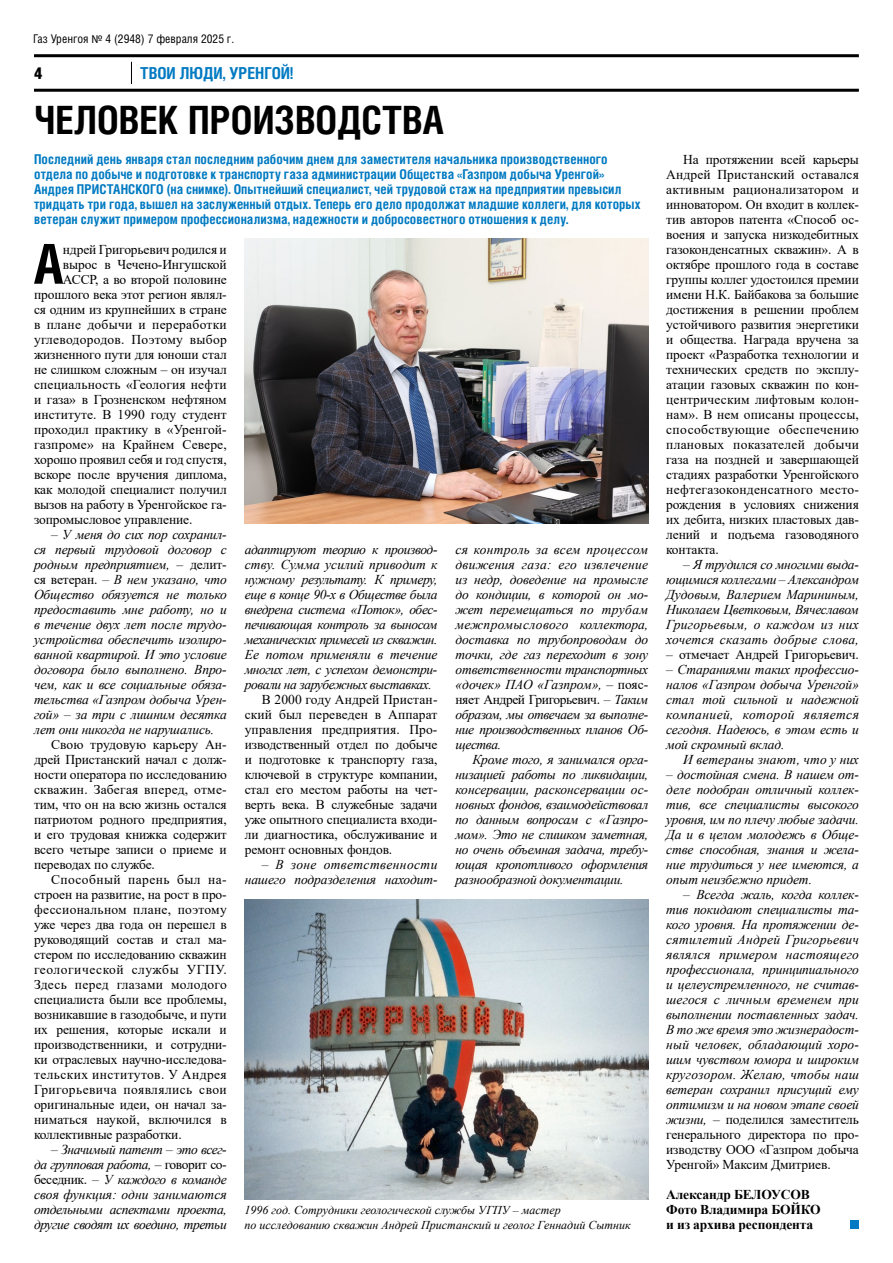
<style>
.page{position:relative;width:893px;height:1263px;background:#fff}
.page>*{position:absolute;margin:0;border:0;box-sizing:border-box;transform-origin:0 0}
.t1{font:700 55.05px "Helios Cond";color:#000}
.t2{font:700 39px "Helios Cond";color:#000}
.t3{font:700 16.5px "Helios Cond";color:#007ac2}
.t4{font:900 16.5px "Helios Cond";color:#000}
.t5{font:italic 13.5px/15px "Times New Roman";letter-spacing:-.01em;color:#000;text-align:justify}
.t6{font:13.5px/15px "Times New Roman";letter-spacing:-.01em;color:#000;text-align:justify}
.t7{font:700 13.5px/15px "Helios Cond";letter-spacing:.005em;color:#007ac2}
.t8{font:13.5px "Times New Roman";letter-spacing:.01em;color:#000}
.t9{font:700 13.5px/15px "Times New Roman";letter-spacing:-.01em;color:#000}
.t10{font:13.5px "Times New Roman";letter-spacing:.02em;color:#000}
.t11{font:italic 13.5px "Times New Roman";letter-spacing:.01em;color:#000}
.t12{font:italic 12px/15px "Times New Roman";color:#000}
.t13{font:12px "Helios Cond";color:#000}
.s1{font-family:"Myriad Pro"}
.s2{font-style:normal}
</style>
<div class="page">
<hr style="left:34px;top:89px;width:825px;height:3px;background:#000">
<hr style="left:34px;top:54px;width:825px;height:3px;background:#000">
<svg style="left:131px;top:62px;width:1px;height:22px"></svg>
<div style="left:850px;top:1220px;width:9px;height:9px;background:#007ac2"></div>
<img style="left:244px;top:239px;width:404px;height:285px">
<img style="left:244px;top:899px;width:404px;height:300px">
<p class="t13" style="left:33px;top:31px;width:203px">Газ Уренгоя <span class="s1">№</span> 4 (2948) 7 февраля 2025 г.</p>
<p class="t4" style="left:34px;top:64px;width:10px">4</p>
<p class="t3" style="left:140px;top:63px;width:155px">Твои люди, Уренгой!</p>
<h2 class="t2" style="left:34px;top:96px;width:43px">ЧЕЛОВЕК</h2>
<h2 class="t2" style="left:188px;top:96px;width:109px">ПРОИЗВОДСТВ</h2>
<h2 class="t2" style="left:423px;top:96px;width:23px">А</h2>
<p class="t7" style="left:34px;top:151px;width:575px">Последний день января стал последним рабочим днем для заместителя начальника производственного отдела по добыче и подготовке к транспорту газа администрации Общества «Газпром добыча Уренгой»<br>Андрея ПРИСТАНСКО</p>
<p class="t7" style="left:34px;top:181px;width:608px;text-indent:116px">ГО (на снимке). Опытнейший специалист, чей трудовой стаж на предприятии превысил тридцать три года, вышел на заслуженный отдых. Теперь его дело продолжат младшие коллеги, для которых ветеран служит примером профессионализма, надежности и добросовестного отношения к делу.</p>
<h1 class="t1" style="left:34px;top:231px;width:31px">А</h1>
<p class="t6" style="left:63px;top:241px;width:165px">ндрей Григорьевич родился и</p>
<p class="t6" style="left:63px;top:256px;width:165px">вырос в Чечено-Ингушской</p>
<p class="t6" style="left:63px;top:271px;width:165px">АССР, а во второй половине</p>
<p class="t6" style="left:34px;top:286px;width:194px">прошлого века этот регион являл-</p>
<p class="t6" style="left:34px;top:301px;width:194px">ся одним из крупнейших в стране</p>
<p class="t10" style="left:34px;top:315px;width:194px">в плане добычи и переработки</p>
<p class="t10" style="left:34px;top:330px;width:194px">углеводородов. Поэтому выбор</p>
<p class="t6" style="left:34px;top:346px;width:194px">жизненного пути для юноши стал</p>
<p class="t6" style="left:34px;top:361px;width:194px">не слишком сложным – он изучал</p>
<p class="t8" style="left:34px;top:375px;width:194px">специальность «Геология нефти</p>
<p class="t6" style="left:34px;top:391px;width:194px">и газа» в Грозненском нефтяном</p>
<p class="t8" style="left:34px;top:405px;width:194px">институте. В 1990 году студент</p>
<p class="t8" style="left:34px;top:420px;width:194px">проходил практику в «Уренгой-</p>
<p class="t8" style="left:34px;top:435px;width:194px">газпроме» на Крайнем Севере,</p>
<p class="t6" style="left:34px;top:451px;width:194px">хорошо проявил себя и год спустя,</p>
<p class="t6" style="left:34px;top:466px;width:194px">вскоре после вручения диплома,</p>
<p class="t6" style="left:34px;top:481px;width:194px">как молодой специалист получил</p>
<p class="t6" style="left:34px;top:496px;width:194px">вызов на работу в Уренгойское га-</p>
<p class="t6" style="left:34px;top:511px;width:160px">зопромысловое управление.</p>
<p class="t5" style="left:34px;top:526px;width:194px;text-indent:17px">– У меня до сих пор сохранил&shy;ся первый трудовой договор с родным предприятием, <span class="s2">– делит&shy;ся ветеран.</span> – В нем указано, что Общество обязуется не только предоставить мне работу, но и в течение двух лет после трудо&shy;устройства обеспечить изолиро&shy;ванной квартирой. И это условие договора было выполнено. Впро&shy;чем, как и все социальные обяза&shy;тельства «Газпром добыча Урен&shy;гой» – за три с лишним десятка лет они никогда не нарушались.</p>
<p class="t6" style="left:34px;top:736px;width:194px;text-indent:17px">Свою трудовую карьеру Ан&shy;дрей Пристанский начал с долж&shy;ности оператора по исследованию скважин. Забегая вперед, отме&shy;тим, что он на всю жизнь остался патриотом родного предприятия, и его трудовая книжка содержит всего четыре записи о приеме и переводах по службе.</p>
<p class="t6" style="left:34px;top:871px;width:194px;text-indent:17px">Способный парень был на&shy;строен на развитие, на рост в про&shy;фессиональном плане, поэтому уже через два года он перешел в руководящий состав и стал ма&shy;стером по исследованию скважин геологической службы УГПУ.<br>Здесь перед глазами молодого специалиста были все проблемы, возникавшие в газодобыче, и пути их решения, которые искали и производственники, и сотрудни&shy;ки отраслевых научно-исследова&shy;тельских институтов. У Андрея Григорьевича появлялись свои оригинальные идеи, он начал за&shy;ниматься наукой, включился в коллективные разработки.</p>
<p class="t5" style="left:34px;top:1141px;width:194px;text-indent:17px">– Значимый патент – это всег&shy;да групповая работа, <span class="s2">– говорит со&shy;беседник.</span> – У каждого в команде своя функция: одни занимаются отдельными аспектами проекта, другие сводят их воедино, третьи</p>
<p class="t5" style="left:245px;top:541px;width:194px">адаптируют теорию к производ&shy;ству. Сумма усилий приводит к нужному результату. К примеру, еще в конце 90-х в Обществе была внедрена система «Поток», обес&shy;печивающая контроль за выносом механических примесей из скважин.<br>Ее потом применяли в течение многих лет, с успехом демонстри&shy;ровали на зарубежных выставках.</p>
<p class="t6" style="left:245px;top:691px;width:194px;text-indent:17px">В 2000 году Андрей Пристан&shy;ский был переведен в Аппарат управления предприятия. Про&shy;изводственный отдел по добыче и подготовке к транспорту газа, ключевой в структуре компании, стал его местом работы на чет&shy;верть века. В служебные задачи уже опытного специалиста входи&shy;ли диагностика, обслуживание и ремонт основных фондов.</p>
<p class="t5" style="left:245px;top:856px;width:194px;text-align:right">– В зоне ответственности нашего подразделения находит-</p>
<p class="t5" style="left:455px;top:541px;width:194px">ся контроль за всем процессом движения газа: его извлечение из недр, доведение на промысле до кондиции, в которой он мо&shy;жет перемещаться по трубам межпромыслового коллектора, доставка по трубопроводам до точки, где газ переходит в зону ответственности транспортных «дочек» ПАО «Газпром», <span class="s2">– пояс&shy;няет Андрей Григорьевич.</span> – Таким образом, мы отвечаем за выполне&shy;ние производственных планов Об&shy;щества.</p>
<p class="t5" style="left:455px;top:751px;width:194px;text-indent:17px">Кроме того, я занимался орга&shy;низацией работы по ликвидации, консервации, расконсервации ос&shy;новных фондов, взаимодействовал по данным вопросам с «Газпро&shy;мом». Это не слишком заметная, но очень объемная задача, требу&shy;ющая кропотливого оформления разнообразной документации.</p>
<p class="t12" style="left:245px;top:1202px;width:388px">1996 год. Сотрудники геологической службы УГПУ – мастер<br>по исследованию скважин Андрей Пристанский и геолог Геннадий Сытник</p>
<p class="t6" style="left:666px;top:151px;width:194px;text-indent:17px">На протяжении всей карьеры Андрей Пристанский оставался активным рационализатором и инноватором. Он входит в коллек&shy;тив авторов патента «Способ ос&shy;воения и запуска низкодебитных газоконденсатных скважин». А в октябре прошлого года в составе группы коллег удостоился премии имени Н.К. Байбакова за большие достижения в решении проблем устойчивого развития энергетики и общества. Награда вручена за проект «Разработка технологии и технических средств по эксплу&shy;атации газовых скважин по кон&shy;центрическим лифтовым колон&shy;нам». В нем описаны процессы, способствующие обеспечению плановых показателей добычи газа на поздней и завершающей стадиях разработки Уренгойского нефтегазоконденсатного место&shy;рождения в условиях снижения их дебита, низких пластовых дав&shy;лений и подъема газоводяного контакта.</p>
<p class="t5" style="left:666px;top:556px;width:194px;text-indent:17px">– Я трудился со многими выда&shy;ющимися коллегами – Александром Дудовым, Валерием Марининым, Николаем Цветковым, Вячеславом Григорьевым, о каждом из них хочется сказать добрые слова,</p>
<p class="t6" style="left:666px;top:646px;width:194px">– отмечает Андрей Григорьевич.</p>
<p class="t5" style="left:666px;top:661px;width:194px">– Стараниями таких профессио&shy;налов «Газпром добыча Уренгой» стал той сильной и надежной компанией, которой является сегодня. Надеюсь, в этом есть и мой скромный вклад.</p>
<p class="t11" style="left:683px;top:750px;width:177px">И ветераны знают, что у них</p>
<p class="t5" style="left:666px;top:766px;width:194px">– достойная смена. В нашем от&shy;деле подобран отличный коллек&shy;тив, все специалисты высокого уровня, им по плечу любые задачи.<br>Да и в целом молодежь в Обще&shy;стве способная, знания и жела&shy;ние трудиться у нее имеются, а опыт неизбежно придет.</p>
<p class="t5" style="left:666px;top:886px;width:194px;text-indent:17px">– Всегда жаль, когда коллек&shy;тив покидают специалисты та&shy;кого уровня. На протяжении де&shy;сятилетий Андрей Григорьевич являлся примером настоящего профессионала, принципиального и целеустремленного, не считав&shy;шегося с личным временем при выполнении поставленных задач.<br>В то же время это жизнерадост&shy;ный человек, обладающий хоро&shy;шим чувством юмора и широким кругозором. Желаю, чтобы наш ветеран сохранил присущий ему оптимизм и на новом этапе своей жизни, <span class="s2">– поделился заместитель генерального директора по про&shy;изводству ООО «Газпром добыча Уренгой» Максим Дмитриев.</span></p>
<p class="t9" style="left:666px;top:1186px;width:156px">Александр БЕЛОУСОВ<br>Фото Владимира БОЙКО и из архива респондента</p>
</div>
